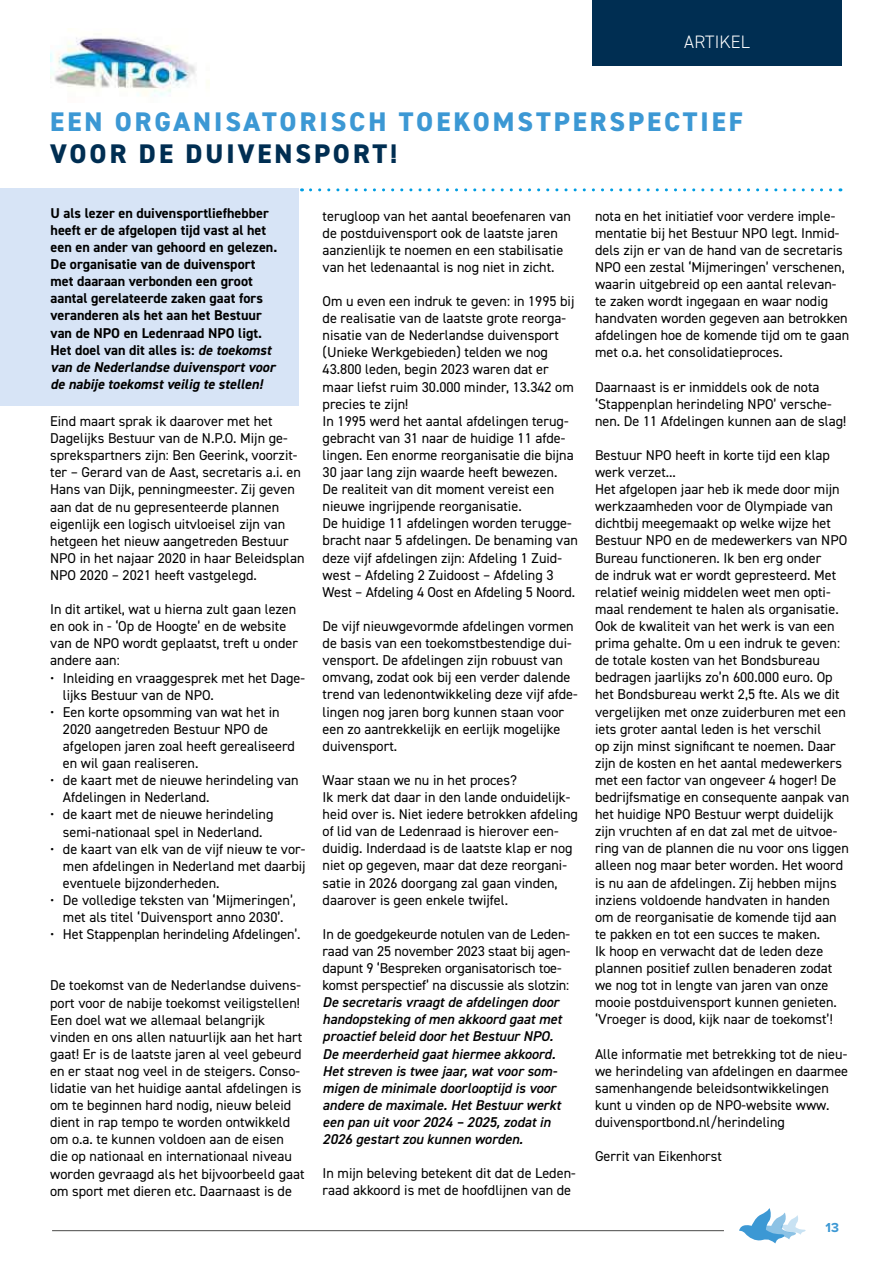
<style>
.page{position:relative;width:893px;height:1263px;background:#fff}
.page>*{position:absolute;margin:0;border:0;box-sizing:border-box;transform-origin:0 0}
.t1{font:800 27px "DIN2014";letter-spacing:.11em;color:#3c98d4}
.t2{font:800 27px "DIN2014";letter-spacing:.11em;color:#002e52}
.t3{font:300 18px "DIN2014";letter-spacing:.01em;color:#fff}
.t4{font:14.25px/17.1px "DIN2014";color:#000}
.t5{font:700 14.25px/17.1px "DIN2014";color:#000}
.t6{font:italic 600 14.25px/17.1px "DIN2014";color:#000}
.t7{font:700 13.5px "Proxima Nova";color:#3c98d4}
.s1{font-style:italic}
</style>
<div class="page">
<hr style="left:52px;top:1230px;width:672px;height:1px;background:#4a4948">
<svg style="left:739px;top:1208px;width:67px;height:35px"></svg>
<div style="left:592px;top:0;width:249px;height:65px;background:#002e52"></div>
<div style="left:0;top:188px;width:299px;height:218px;background:#d7e4f6"></div>
<svg style="left:310px;top:188px;width:531px;height:3px"></svg>
<img style="left:50px;top:38px;width:159px;height:58px">
<p class="t3" style="left:684px;top:31px;width:67px">ARTIKEL</p>
<h1 class="t1" style="left:50px;top:104px;width:694px">EEN ORGANISATORISCH TOEKOMSTPERSPECTIEF</h1>
<h1 class="t2" style="left:50px;top:136px;width:348px">VOOR DE DUIVENSPORT!</h1>
<p class="t5" style="left:51px;top:204px;width:228px">U als lezer en duivensportliefhebber heeft er de afgelopen tijd vast al het een en ander van gehoord en gelezen.<br>De organisatie van de duivensport met daaraan verbonden een groot aantal gerelateerde zaken gaat fors veranderen als het aan het Bestuur van de NPO en Ledenraad NPO ligt.<br>Het doel van dit alles is: <span class="s1">de toekomst van de Nederlandse duivensport voor de nabije toekomst veilig te stellen!</span></p>
<p class="t4" style="left:50px;top:412px;width:256px">Eind maart sprak ik daarover met het Dagelijks Bestuur van de N.P.O. Mijn ge&shy;sprekspartners zijn: Ben Geerink, voorzit&shy;ter – Gerard van de Aast, secretaris a.i. en Hans van Dijk, penningmeester. Zij geven aan dat de nu gepresenteerde plannen eigenlijk een logisch uitvloeisel zijn van hetgeen het nieuw aangetreden Bestuur NPO in het najaar 2020 in haar Beleidsplan NPO 2020 – 2021 heeft vastgelegd.</p>
<p class="t4" style="left:50px;top:600px;width:249px">In dit artikel, wat u hierna zult gaan lezen en ook in - ‘Op de Hoogte’ en de website van de NPO wordt geplaatst, treft u onder andere aan:</p>
<p class="t4" style="left:63px;top:669px;width:244px;text-indent:-13px">• Inleiding en vraaggesprek met het Dage&shy;lijks Bestuur van de NPO.</p>
<p class="t4" style="left:63px;top:703px;width:234px;text-indent:-13px">• Een korte opsomming van wat het in<br>2020 aangetreden Bestuur NPO de afgelopen jaren zoal heeft gerealiseerd en wil gaan realiseren.</p>
<p class="t4" style="left:63px;top:771px;width:237px;text-indent:-13px">• de kaart met de nieuwe herindeling van<br>Afdelingen in Nederland.</p>
<p class="t4" style="left:50px;top:806px;width:225px;text-align:center">• de kaart met de nieuwe herindeling semi-nationaal spel in Nederland.</p>
<p class="t4" style="left:63px;top:840px;width:244px;text-align:justify;text-indent:-13px">• de kaart van elk van de vijf nieuw te vor&shy;men afdelingen in Nederland met daarbij eventuele bijzonderheden.</p>
<p class="t4" style="left:50px;top:891px;width:247px;text-align:center">• De volledige teksten van ‘Mijmeringen’, met als titel ‘Duivensport anno 2030’.</p>
<p class="t4" style="left:50px;top:925px;width:252px">• Het Stappenplan herindeling Afdelingen’.</p>
<p class="t4" style="left:50px;top:977px;width:256px">De toekomst van de Nederlandse duivens&shy;port voor de nabije toekomst veiligstellen!<br>Een doel wat we allemaal belangrijk vinden en ons allen natuurlijk aan het hart gaat! Er is de laatste jaren al veel gebeurd en er staat nog veel in de steigers. Conso&shy;lidatie van het huidige aantal afdelingen is om te beginnen hard nodig, nieuw beleid dient in rap tempo te worden ontwikkeld om o.a. te kunnen voldoen aan de eisen die op nationaal en internationaal niveau worden gevraagd als het bijvoorbeeld gaat om sport met dieren etc. Daarnaast is de</p>
<p class="t4" style="left:323px;top:207px;width:250px">terugloop van het aantal beoefenaren van de postduivensport ook de laatste jaren aanzienlijk te noemen en een stabilisatie van het ledenaantal is nog niet in zicht.</p>
<p class="t4" style="left:323px;top:292px;width:257px">Om u even een indruk te geven: in 1995 bij de realisatie van de laatste grote reorga&shy;nisatie van de Nederlandse duivensport (Unieke Werkgebieden) telden we nog 43.800 leden, begin 2023 waren dat er maar liefst ruim 30.000 minder, 13.342 om precies te zijn!<br>In 1995 werd het aantal afdelingen terug&shy;gebracht van 31 naar de huidige 11 afde&shy;lingen. Een enorme reorganisatie die bijna 30 jaar lang zijn waarde heeft bewezen.<br>De realiteit van dit moment vereist een nieuwe ingrijpende reorganisatie.<br>De huidige 11 afdelingen worden terugge&shy;bracht naar 5 afdelingen. De benaming van deze vijf afdelingen zijn: Afdeling 1 Zuid&shy;west – Afdeling 2 Zuidoost – Afdeling 3<br>West – Afdeling 4 Oost en Afdeling 5 Noord.</p>
<p class="t4" style="left:323px;top:617px;width:257px">De vijf nieuwgevormde afdelingen vormen de basis van een toekomstbestendige dui&shy;vensport. De afdelingen zijn robuust van omvang, zodat ook bij een verder dalende trend van ledenontwikkeling deze vijf afde&shy;lingen nog jaren borg kunnen staan voor een zo aantrekkelijk en eerlijk mogelijke duivensport.</p>
<p class="t4" style="left:323px;top:771px;width:257px">Waar staan we nu in het proces?<br>Ik merk dat daar in den lande onduidelijk&shy;heid over is. Niet iedere betrokken afdeling of lid van de Ledenraad is hierover een&shy;duidig. Inderdaad is de laatste klap er nog niet op gegeven, maar dat deze reorgani&shy;satie in 2026 doorgang zal gaan vinden, daarover is geen enkele twijfel.</p>
<p class="t4" style="left:323px;top:925px;width:249px">In de goedgekeurde notulen van de Leden&shy;raad van 25 november 2023 staat bij agen&shy;dapunt 9 ‘Bespreken organisatorisch toe&shy;komst perspectief’ na discussie als slotzin:</p>
<p class="t6" style="left:323px;top:993px;width:241px">De secretaris vraagt de afdelingen door handopsteking of men akkoord gaat met proactief beleid door het Bestuur NPO.<br>De meerderheid gaat hiermee akkoord.<br>Het streven is twee jaar, wat voor som&shy;migen de minimale doorlooptijd is voor andere de maximale. Het Bestuur werkt een pan uit voor 2024 – 2025, zodat in 2026 gestart zou kunnen worden.</p>
<p class="t4" style="left:323px;top:1164px;width:255px">In mijn beleving betekent dit dat de Leden&shy;raad akkoord is met de hoofdlijnen van de</p>
<p class="t4" style="left:595px;top:207px;width:256px">nota en het initiatief voor verdere imple&shy;mentatie bij het Bestuur NPO legt. Inmid&shy;dels zijn er van de hand van de secretaris NPO een zestal ‘Mijmeringen’ verschenen, waarin uitgebreid op een aantal relevan&shy;te zaken wordt ingegaan en waar nodig handvaten worden gegeven aan betrokken afdelingen hoe de komende tijd om te gaan met o.a. het consolidatieproces.</p>
<p class="t4" style="left:595px;top:378px;width:253px">Daarnaast is er inmiddels ook de nota ‘Stappenplan herindeling NPO’ versche&shy;nen. De 11 Afdelingen kunnen aan de slag!</p>
<p class="t4" style="left:595px;top:446px;width:256px">Bestuur NPO heeft in korte tijd een klap werk verzet...<br>Het afgelopen jaar heb ik mede door mijn werkzaamheden voor de Olympiade van dichtbij meegemaakt op welke wijze het Bestuur NPO en de medewerkers van NPO Bureau functioneren. Ik ben erg onder<br>de indruk wat er wordt gepresteerd. Met relatief weinig middelen weet men opti&shy;maal rendement te halen als organisatie.<br>Ook de kwaliteit van het werk is van een prima gehalte. Om u een indruk te geven: de totale kosten van het Bondsbureau bedragen jaarlijks zo’n 600.000 euro. Op het Bondsbureau werkt 2,5 fte. Als we dit vergelijken met onze zuiderburen met een iets groter aantal leden is het verschil<br>op zijn minst significant te noemen. Daar zijn de kosten en het aantal medewerkers met een factor van ongeveer 4 hoger! De bedrijfsmatige en consequente aanpak van het huidige NPO Bestuur werpt duidelijk zijn vruchten af en dat zal met de uitvoe&shy;ring van de plannen die nu voor ons liggen alleen nog maar beter worden. Het woord is nu aan de afdelingen. Zij hebben mijns inziens voldoende handvaten in handen om de reorganisatie de komende tijd aan te pakken en tot een succes te maken.<br>Ik hoop en verwacht dat de leden deze plannen positief zullen benaderen zodat we nog tot in lengte van jaren van onze mooie postduivensport kunnen genieten. ‘Vroeger is dood, kijk naar de toekomst’!</p>
<p class="t4" style="left:595px;top:1045px;width:255px">Alle informatie met betrekking tot de nieu&shy;we herindeling van afdelingen en daarmee samenhangende beleidsontwikkelingen kunt u vinden op de NPO-website www. duivensportbond.nl/herindeling</p>
<p class="t4" style="left:595px;top:1147px;width:128px">Gerrit van Eikenhorst</p>
<p class="t7" style="left:825px;top:1221px;width:15px">13</p>
</div>
